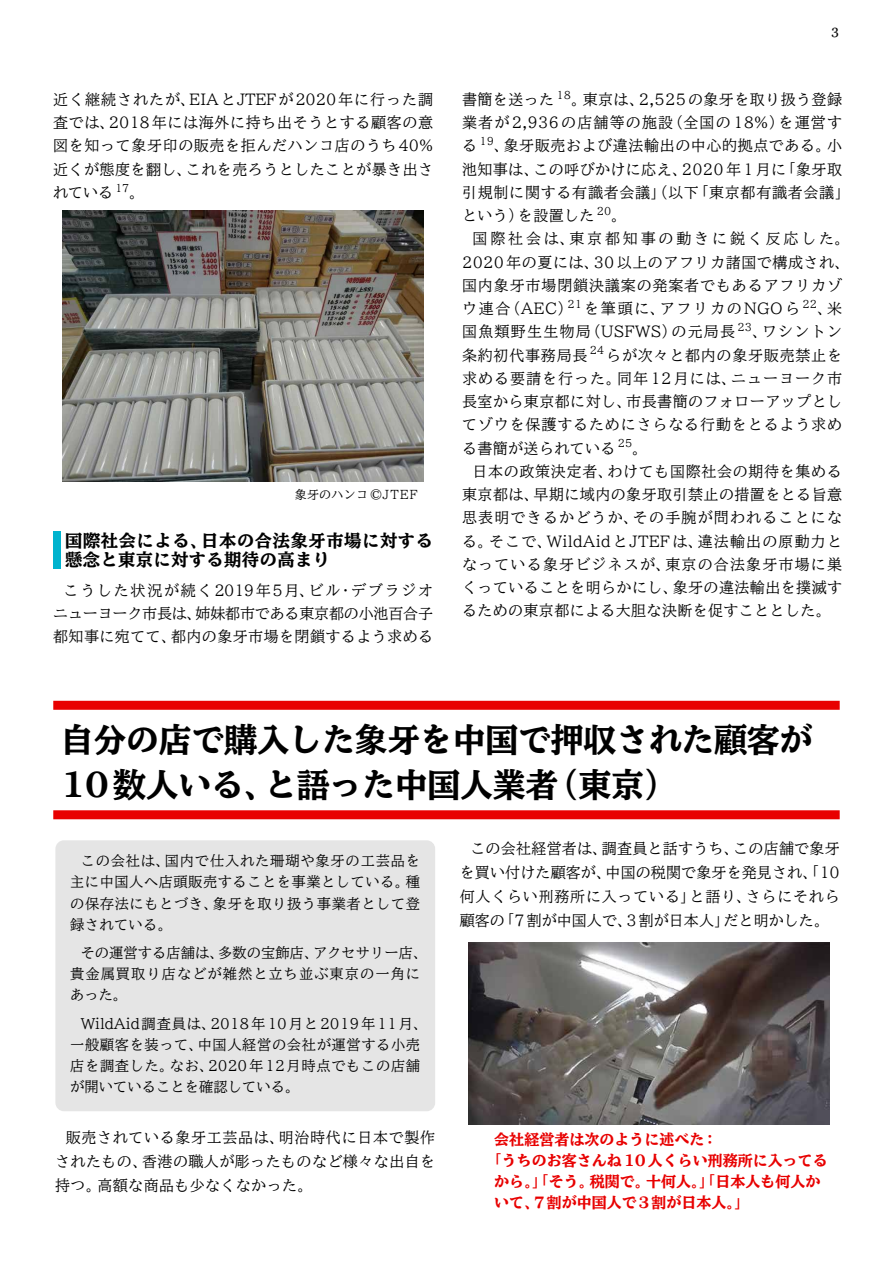
<style>
.page{position:relative;width:893px;height:1263px;background:#fff}
.page>*{position:absolute;margin:0;border:0;box-sizing:border-box;transform-origin:0 0}
.t1{font:800 33px/45px "TBUD Min Std";letter-spacing:-.01em;color:#000}
.t2{font:800 17.25px/19.5px "TBUD Min Std";letter-spacing:.035em;color:#000}
.t3{font:500 15px/23.2px "TBUD Min Std";letter-spacing:.03em;color:#000;text-align:justify}
.t4{font:500 15px/23.2px "TBUD Min Std";letter-spacing:.06em;color:#000}
.t5{font:800 15px "TBUD Min Std";color:#e80000}
.t6{font:500 14.25px/21px "TBUD Min Std";letter-spacing:.04em;color:#000;text-align:justify}
.t7{font:500 14.25px/21px "TBUD Min Std";letter-spacing:.07em;color:#000}
.t8{font:13.5px "Georgia";color:#000}
.t9{font:500 12px "TBUD Min Std";letter-spacing:.025em;color:#000}
</style>
<div class="page">
<div style="left:53px;top:532px;width:7px;height:37px;background:#00b3ce"></div>
<img style="left:62px;top:211px;width:362px;height:271px">
<div style="left:53px;top:810px;width:787px;height:9px;background:#e80000"></div>
<div style="left:53px;top:701px;width:787px;height:9px;background:#e80000"></div>
<div style="left:55px;top:840px;width:380px;height:271px;background:#e5e5e5;border-radius:9px"></div>
<img style="left:468px;top:943px;width:362px;height:181px">
<p class="t3" style="left:53px;top:87px;width:382px">近く継続されたが、EIAとJTEFが2020年に行った調査では、2018年には海外に持ち出そうとする顧客の意図を知って象牙印の販売を拒んだハンコ店のうち40%近くが態度を翻し、これを売ろうとしたことが暴き出されている <sup>17</sup>。</p>
<p class="t9" style="left:295px;top:485px;width:125px">象牙のハンコ©JTEF</p>
<p class="t2" style="left:65px;top:531px;width:369px">国際社会による、日本の合法象牙市場に対する懸念と東京に対する期待の高まり</p>
<p class="t3" style="left:53px;top:578px;width:382px;text-indent:10px">こうした状況が続く2019年5月、ビル・デブラジオニューヨーク市長は、姉妹都市である東京都の小池百合子都知事に宛てて、都内の象牙市場を閉鎖するよう求める</p>
<p class="t8" style="left:831px;top:21px;width:9px">3</p>
<p class="t3" style="left:462px;top:87px;width:389px;text-align:left">書簡を送った <sup>18</sup>。東京は、2,525の象牙を取り扱う登録業者が2,936の店舗等の施設（全国の18%）を運営する <sup>19</sup>、象牙販売および違法輸出の中心的拠点である。小池知事は、この呼びかけに応え、2020年 1月に「象牙取引規制に関する有識者会議」（以下「東京都有識者会議」という）を設置した <sup>20</sup>。</p>
<p class="t4" style="left:462px;top:227px;width:389px;text-indent:11px">国際社会は、東京都知事の動きに鋭く反応した。<br>2020年の夏には、30以上のアフリカ諸国で構成され、国内象牙市場閉鎖決議案の発案者でもあるアフリカゾウ連合（AEC）<sup>21</sup> を筆頭に、アフリカの NGOら <sup>22</sup>、米国魚類野生生物局（USFWS）の元局長<sup>23</sup>、ワシントン条約初代事務局長 <sup>24</sup>らが次々と都内の象牙販売禁止を求める要請を行った。同年12月には、ニューヨーク市長室から東京都に対し、市長書簡のフォローアップとしてゾウを保護するためにさらなる行動をとるよう求める書簡が送られている <sup>25</sup>。</p>
<p class="t3" style="left:462px;top:459px;width:382px;text-indent:10px">日本の政策決定者、わけても国際社会の期待を集める東京都は、早期に域内の象牙取引禁止の措置をとる旨意思表明できるかどうか、その手腕が問われることになる。そこで、WildAidと JTEFは、違法輸出の原動力となっている象牙ビジネスが、東京の合法象牙市場に巣くっていることを明らかにし、象牙の違法輸出を撲滅するための東京都による大胆な決断を促すこととした。</p>
<h1 class="t1" style="left:61px;top:717px;width:753px">自分の店で購入した象牙を中国で押収された顧客が<br>10数人いる、と語った中国人業者（東京）</h1>
<p class="t6" style="left:70px;top:850px;width:351px;text-indent:11px">この会社は、国内で仕入れた珊瑚や象牙の工芸品を主に中国人へ店頭販売することを事業としている。種の保存法にもとづき、象牙を取り扱う事業者として登録されている。</p>
<p class="t7" style="left:70px;top:942px;width:359px;text-indent:11px">その運営する店舗は、多数の宝飾店、アクセサリー店、貴金属買取り店などが雑然と立ち並ぶ東京の一角にあった。</p>
<p class="t6" style="left:70px;top:1012px;width:359px;text-align:left;text-indent:11px">WildAid調査員は、2018年 10月と 2019年 11月、一般顧客を装って、中国人経営の会社が運営する小売店を調査した。なお、2020年12月時点でもこの店舗が開いていることを確認している。</p>
<p class="t3" style="left:55px;top:1125px;width:382px;line-height:24px;text-indent:10px">販売されている象牙工芸品は、明治時代に日本で製作されたもの、香港の職人が彫ったものなど様々な出自を持つ。高額な商品も少なくなかった。</p>
<p class="t3" style="left:460px;top:835px;width:381px;line-height:24px;text-indent:10px">この会社経営者は、調査員と話すうち、この店舗で象牙を買い付けた顧客が、中国の税関で象牙を発見され、「10何人くらい刑務所に入っている」と語り、さらにそれら顧客の「7割が中国人で、3割が日本人」だと明かした。</p>
<p class="t5" style="left:494px;top:1127px;width:225px">会社経営者は次のように述べた：</p>
<p class="t5" style="left:487px;top:1148px;width:342px">「うちのお客さんね 10人くらい刑務所に入ってる</p>
<p class="t5" style="left:494px;top:1169px;width:328px">から。」「そう。税関で。十何人。」「日本人も何人か</p>
<p class="t5" style="left:494px;top:1190px;width:256px">いて、7割が中国人で 3割が日本人。」</p>
</div>
